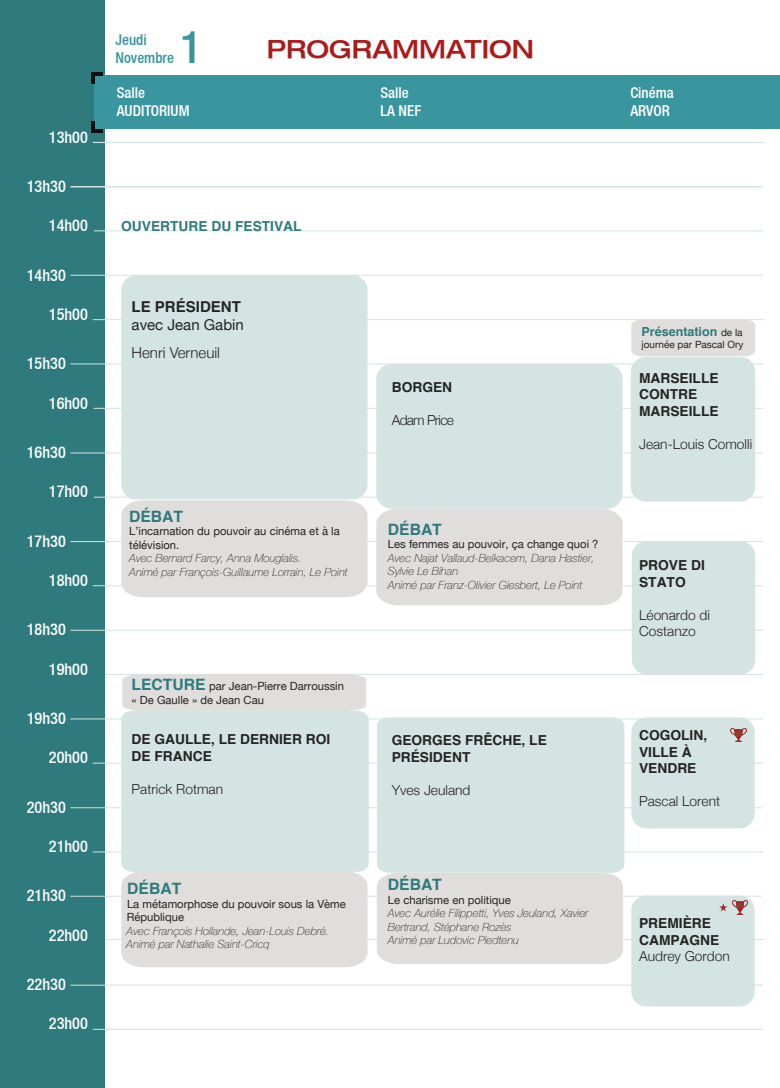
<style>
.page{position:relative;width:780px;height:1088px;background:#fff}
.page>*{position:absolute;margin:0;border:0;box-sizing:border-box;transform-origin:0 0}
.t1{font:500 condensed 45px "Helvetica Neue";color:#39959e}
.t2{font:500 expanded 25px "Helvetica Neue";color:#aa1b1a}
.t3{font:500 condensed 16.25px "Helvetica Neue";color:#f9f9f9}
.t4{font:700 15.62px "Helvetica";color:#2e7a7c}
.t5{font:500 condensed 15px/18px "Helvetica Neue";color:#fff}
.t6{font:500 condensed 15px/18px "Helvetica Neue";color:#39959e}
.t7{font:15px "Helvetica Neue";color:#252323}
.t8{font:300 15px "Helvetica Neue";color:#252323}
.t9{font:700 15px "Helvetica";color:#252323}
.t10{font:700 13.75px/16.5px "Helvetica";color:#252323}
.t11{font:300 13.75px/16.5px "Helvetica Neue";color:#252323}
.t12{font:700 13.75px "Helvetica";color:#2e7a7c}
.t13{font:300 13.75px "Helvetica Neue";letter-spacing:-.055em;color:#252323}
.t14{font:700 12.5px "Helvetica";color:#2e7a7c}
.t15{font:italic 100 11.25px/13.5px "Helvetica Neue";color:#252323}
.t16{font:11.25px/13.5px "Helvetica Neue";color:#252323}
.t17{font:10px "Helvetica Neue";color:#252323}
.s1{font-family:"Helvetica";font-weight:700;font-size:15.62px;color:#2e7a7c}
.s2{font-family:"Helvetica Neue";font-weight:400;font-size:10px;color:#252323}
</style>
<div class="page">
<svg style="left:105px;top:674px;width:658px;height:36px"></svg>
<div style="left:0;top:0;width:105px;height:1088px;background:#2e7a7c"></div>
<div style="left:94px;top:75px;width:685px;height:54px;background:#39959e"></div>
<div style="left:70px;top:186px;width:692px;height:1px;border:1px solid #d3e4e2"></div>
<svg style="left:70px;top:275px;width:693px;height:1px"></svg>
<svg style="left:70px;top:363px;width:693px;height:2px"></svg>
<svg style="left:70px;top:629px;width:693px;height:2px"></svg>
<svg style="left:70px;top:452px;width:693px;height:2px"></svg>
<svg style="left:70px;top:984px;width:693px;height:2px"></svg>
<svg style="left:70px;top:718px;width:693px;height:2px"></svg>
<svg style="left:93px;top:230px;width:670px;height:2px"></svg>
<svg style="left:93px;top:407px;width:670px;height:2px"></svg>
<svg style="left:92px;top:1029px;width:671px;height:1px"></svg>
<svg style="left:92px;top:762px;width:671px;height:2px"></svg>
<svg style="left:92px;top:851px;width:671px;height:1px"></svg>
<svg style="left:70px;top:807px;width:692px;height:1px"></svg>
<div style="left:121px;top:275px;width:246px;height:224px;background:#d3e4e2;border-radius:15px"></div>
<div style="left:121px;top:710px;width:248px;height:161px;background:#d3e4e2"></div>
<div style="left:376px;top:364px;width:246px;height:145px;background:#d3e4e2;border-radius:15px"></div>
<svg style="left:70px;top:496px;width:693px;height:109px"></svg>
<div style="left:377px;top:717px;width:247px;height:154px;background:#d3e4e2"></div>
<svg style="left:92px;top:319px;width:672px;height:37px"></svg>
<div style="left:630px;top:357px;width:125px;height:145px;background:#d3e4e2;border-radius:15px"></div>
<div style="left:631px;top:541px;width:124px;height:134px;background:#d3e4e2;border-radius:15px"></div>
<div style="left:631px;top:717px;width:123px;height:111px;background:#d3e4e2;border-radius:15px"></div>
<div style="left:631px;top:895px;width:123px;height:111px;background:#d3e4e2;border-radius:15px"></div>
<div style="left:93px;top:142px;width:671px;height:1px;border:1px solid #d3e4e2"></div>
<svg style="left:70px;top:871px;width:693px;height:96px"></svg>
<img style="left:730px;top:729px;width:16px;height:13px">
<svg style="left:736px;top:731px;width:4px;height:4px"></svg>
<hr style="left:91px;top:72px;width:4px;height:12px;background:#120e13">
<hr style="left:91px;top:121px;width:4px;height:11px;background:#120e13">
<hr style="left:93px;top:72px;width:10px;height:4px;background:#120e13">
<svg style="left:95px;top:129px;width:8px;height:3px"></svg>
<h3 class="t3" style="left:49px;top:127px;width:41px">13h00</h3>
<h3 class="t3" style="left:27px;top:176px;width:41px">13h30</h3>
<h3 class="t3" style="left:49px;top:216px;width:41px">14h00</h3>
<h3 class="t3" style="left:27px;top:265px;width:41px">14h30</h3>
<h3 class="t3" style="left:49px;top:304px;width:41px">15h00</h3>
<h3 class="t3" style="left:27px;top:354px;width:41px">15h30</h3>
<h3 class="t3" style="left:49px;top:393px;width:41px">16h00</h3>
<h3 class="t3" style="left:27px;top:442px;width:41px">16h30</h3>
<h3 class="t3" style="left:49px;top:482px;width:41px">17h00</h3>
<h3 class="t3" style="left:27px;top:531px;width:41px">17h30</h3>
<h3 class="t3" style="left:49px;top:570px;width:41px">18h00</h3>
<h3 class="t3" style="left:27px;top:620px;width:41px">18h30</h3>
<h3 class="t3" style="left:49px;top:659px;width:41px">19h00</h3>
<h3 class="t3" style="left:27px;top:708px;width:41px">19h30</h3>
<h3 class="t3" style="left:49px;top:748px;width:41px">20h00</h3>
<h3 class="t3" style="left:27px;top:797px;width:41px">20h30</h3>
<h3 class="t3" style="left:49px;top:836px;width:41px">21h00</h3>
<h3 class="t3" style="left:27px;top:886px;width:41px">21h30</h3>
<h3 class="t3" style="left:49px;top:925px;width:41px">22h00</h3>
<h3 class="t3" style="left:27px;top:974px;width:41px">22h30</h3>
<h3 class="t3" style="left:49px;top:1014px;width:41px">23h00</h3>
<h3 class="t6" style="left:115px;top:30px;width:60px">Jeudi<br>Novembre</h3>
<h1 class="t1" style="left:180px;top:20px;width:23px">1</h1>
<h3 class="t5" style="left:117px;top:83px;width:74px">Salle<br>AUDITORIUM</h3>
<h3 class="t5" style="left:380px;top:83px;width:42px">Salle<br>LA NEF</h3>
<h3 class="t5" style="left:630px;top:83px;width:45px">Cinéma<br>ARVOR</h3>
<h2 class="t2" style="left:267px;top:34px;width:269px">PROGRAMMATION</h2>
<p class="t12" style="left:121px;top:221px;width:182px">OUVERTURE DU FESTIVAL</p>
<h3 class="t9" style="left:132px;top:300px;width:111px">LE PRÉSIDENT</h3>
<h3 class="t7" style="left:132px;top:315px;width:114px">avec Jean Gabin</h3>
<h3 class="t8" style="left:132px;top:344px;width:90px">Henri Verneuil</h3>
<h3 class="t4" style="left:129px;top:510px;width:55px">DÉBAT</h3>
<p class="t16" style="left:129px;top:524px;width:212px">L’incarnation du pouvoir au cinéma et à la télévision.</p>
<p class="t15" style="left:129px;top:551px;width:220px">Avec Bernard Farcy, Anna Mouglalis.<br>Animé par François-Guillaume Lorrain, Le Point</p>
<p class="t16" style="left:132px;top:679px;width:214px"><span class="s1">LECTURE</span> par Jean-Pierre Darroussin « De Gaulle » de Jean Cau</p>
<p class="t10" style="left:132px;top:732px;width:200px">DE GAULLE, LE DERNIER ROI<br>DE FRANCE</p>
<p class="t11" style="left:132px;top:780px;width:93px">Patrick Rotman</p>
<h3 class="t4" style="left:127px;top:882px;width:55px">DÉBAT</h3>
<p class="t16" style="left:127px;top:897px;width:221px">La métamorphose du pouvoir sous la Vème<br>République</p>
<p class="t15" style="left:126px;top:924px;width:204px">Avec François Hollande, Jean-Louis Debré.<br>Animé par Nathalie Saint-Cricq</p>
<p class="t10" style="left:392px;top:380px;width:62px">BORGEN</p>
<p class="t13" style="left:392px;top:412px;width:64px">Adam Price</p>
<h3 class="t4" style="left:388px;top:523px;width:55px">DÉBAT</h3>
<p class="t16" style="left:388px;top:537px;width:212px">Les femmes au pouvoir, ça change quoi ?</p>
<p class="t15" style="left:388px;top:551px;width:208px">Avec Najat Vallaud-Belkacem, Dana Hastier,<br>Sylvie Le Bihan<br>Animé par Franz-Olivier Giesbert, Le Point</p>
<p class="t10" style="left:391px;top:733px;width:157px">GEORGES FRÊCHE, LE<br>PRÉSIDENT</p>
<p class="t11" style="left:391px;top:781px;width:80px">Yves Jeuland</p>
<h3 class="t4" style="left:388px;top:878px;width:55px">DÉBAT</h3>
<p class="t16" style="left:388px;top:893px;width:124px">Le charisme en politique</p>
<p class="t15" style="left:388px;top:906px;width:202px">Avec Aurélie Filippetti, Yves Jeuland, Xavier<br>Bertrand, Stéphane Rozès<br>Animé par Ludovic Piedtenu</p>
<p class="t14" style="left:641px;top:327px;width:102px">Présentation <span class="s2">de la</span></p>
<p class="t17" style="left:641px;top:339px;width:103px">journée par Pascal Ory</p>
<p class="t10" style="left:639px;top:371px;width:81px">MARSEILLE<br>CONTRE<br>MARSEILLE</p>
<p class="t11" style="left:639px;top:435px;width:115px">Jean-Louis Comolli</p>
<p class="t10" style="left:639px;top:558px;width:67px">PROVE DI<br>STATO</p>
<p class="t11" style="left:639px;top:606px;width:72px">Léonardo di<br>Costanzo</p>
<p class="t10" style="left:639px;top:728px;width:69px">COGOLIN,<br>VILLE À<br>VENDRE</p>
<p class="t11" style="left:639px;top:793px;width:83px">Pascal Lorent</p>
<p class="t10" style="left:639px;top:916px;width:82px">PREMIÈRE<br>CAMPAGNE</p>
<p class="t11" style="left:639px;top:948px;width:92px">Audrey Gordon</p>
</div>
